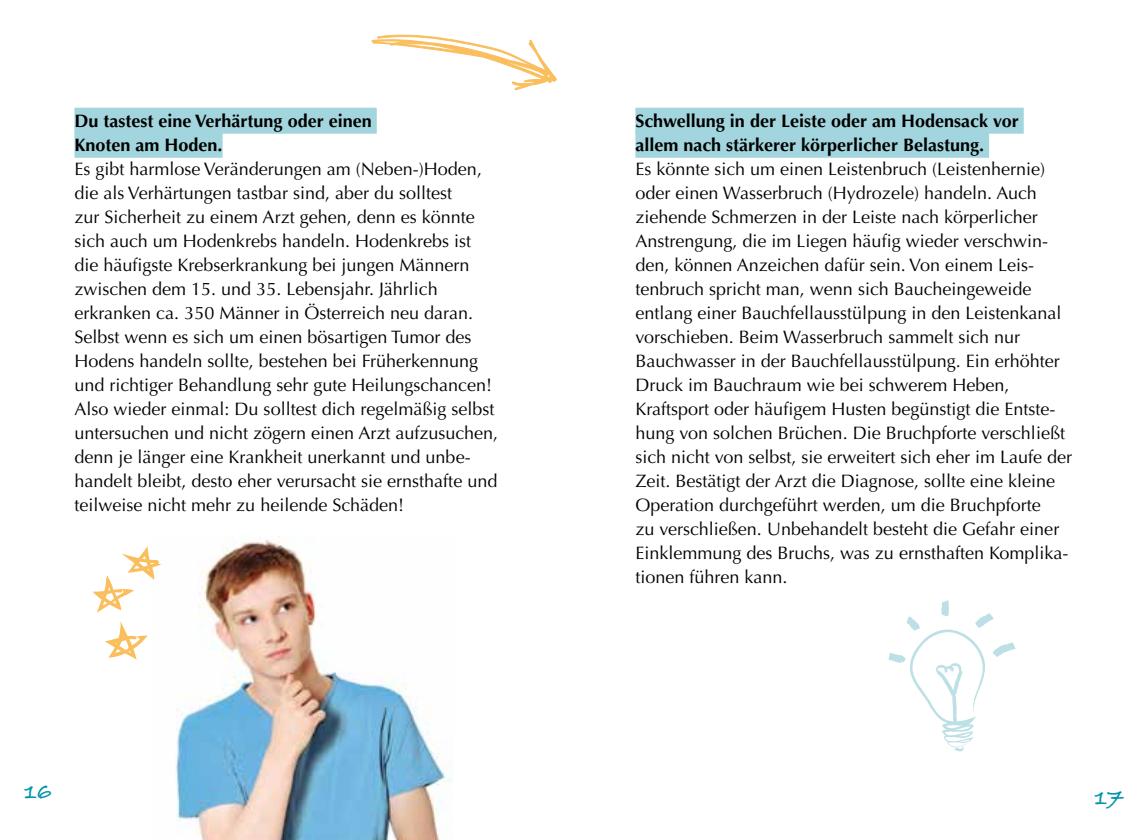
<style>
.page{position:relative;width:1146px;height:840px;background:#fff}
.page>*{position:absolute;margin:0;border:0;box-sizing:border-box;transform-origin:0 0}
.t1{font:24px "Bradley Hand ITCTT Bold";color:#0094aa}
.t2{font:18px/24px "Optima LT Std";color:#000}
.t3{font:700 18px/24px "Optima LT Std";color:#000}
</style>
<div class="page">
<div style="left:74px;top:108px;width:303px;height:26px;background:#a2d5dd"></div>
<div style="left:74px;top:132px;width:148px;height:26px;background:#a2d5dd"></div>
<div style="left:635px;top:108px;width:388px;height:26px;background:#a2d5dd"></div>
<div style="left:635px;top:132px;width:353px;height:26px;background:#a2d5dd"></div>
<svg style="left:371px;top:34px;width:186px;height:56px"></svg>
<svg style="left:888px;top:600px;width:128px;height:151px"></svg>
<img style="left:175px;top:536px;width:277px;height:303px">
<svg style="left:93px;top:546px;width:69px;height:66px"></svg>
<svg style="left:105px;top:621px;width:43px;height:38px"></svg>
<p class="t3" style="left:74px;top:109px;width:299px">Du tastest eine Verhärtung oder einen<br>Knoten am Hoden.</p>
<p class="t2" style="left:74px;top:157px;width:425px">Es gibt harmlose Veränderungen am (Neben-)Hoden, die als Verhärtungen tastbar sind, aber du solltest<br>zur Sicherheit zu einem Arzt gehen, denn es könnte sich auch um Hodenkrebs handeln. Hodenkrebs ist die häufigste Krebserkrankung bei jungen Männern zwischen dem 15. und 35. Lebensjahr. Jährlich erkranken ca. 350 Männer in Österreich neu daran.<br>Selbst wenn es sich um einen bösartigen Tumor des Hodens handeln sollte, bestehen bei Früherkennung und richtiger Behandlung sehr gute Heilungschancen!<br>Also wieder einmal: Du solltest dich regelmäßig selbst untersuchen und nicht zögern einen Arzt aufzusuchen, denn je länger eine Krankheit unerkannt und unbe&shy;handelt bleibt, desto eher verursacht sie ernsthafte und teilweise nicht mehr zu heilende Schäden!</p>
<p class="t3" style="left:635px;top:109px;width:385px">Schwellung in der Leiste oder am Hodensack vor allem nach stärkerer körperlicher Belastung.</p>
<p class="t2" style="left:635px;top:157px;width:438px">Es könnte sich um einen Leistenbruch (Leistenhernie) oder einen Wasserbruch (Hydrozele) handeln. Auch ziehende Schmerzen in der Leiste nach körperlicher Anstrengung, die im Liegen häufig wieder verschwin&shy;den, können Anzeichen dafür sein. Von einem Leis&shy;tenbruch spricht man, wenn sich Baucheingeweide entlang einer Bauchfellausstülpung in den Leistenkanal vorschieben. Beim Wasserbruch sammelt sich nur Bauchwasser in der Bauchfellausstülpung. Ein erhöhter Druck im Bauchraum wie bei schwerem Heben, Kraftsport oder häufigem Husten begünstigt die Entste&shy;hung von solchen Brüchen. Die Bruchpforte verschließt sich nicht von selbst, sie erweitert sich eher im Laufe der Zeit. Bestätigt der Arzt die Diagnose, sollte eine kleine Operation durchgeführt werden, um die Bruchpforte<br>zu verschließen. Unbehandelt besteht die Gefahr einer Einklemmung des Bruchs, was zu ernsthaften Komplika&shy;tionen führen kann.</p>
<h1 class="t1" style="left:25px;top:777px;width:29px">16</h1>
<h1 class="t1" style="left:1094px;top:782px;width:30px">17</h1>
</div>
